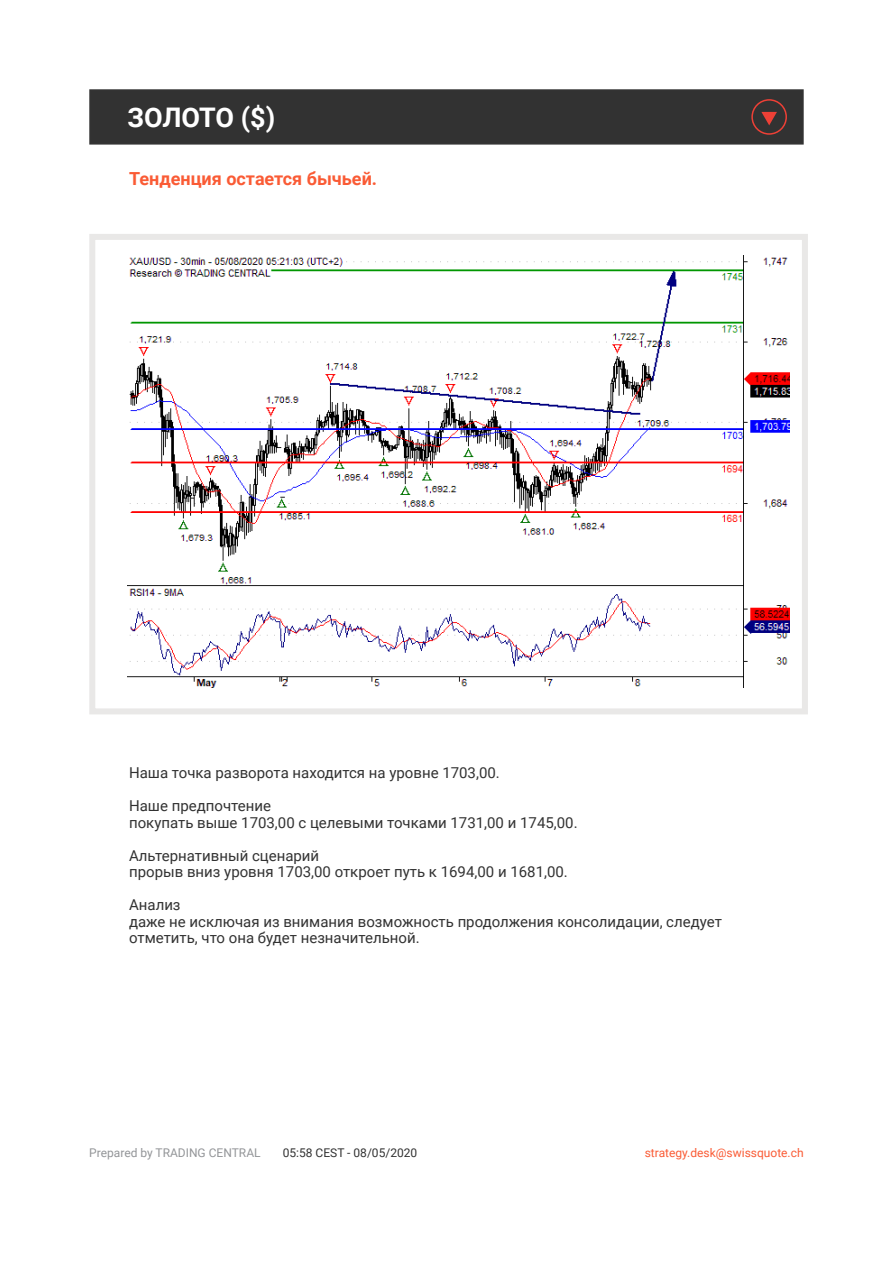
<style>
.page{position:relative;width:893px;height:1263px;background:#fff}
.page>*{position:absolute;margin:0;border:0;box-sizing:border-box;transform-origin:0 0}
.t1{font:700 27px "Roboto";letter-spacing:-.015em;color:#fff}
.t2{font:700 18px "Roboto";color:#fa5b35}
.t3{font:15px/16.5px "Roboto";color:#323232}
.t4{font:12px "Roboto";color:#fa5b35}
.t5{font:12px "Roboto";color:#939598}
.t6{font:12px "Roboto";color:#323232}
</style>
<div class="page">
<div style="left:89px;top:234px;width:719px;height:480px;border:6px solid #e9e8e7"></div>
<div style="left:89px;top:89px;width:715px;height:56px;background:#323232;border:2px solid #323232"></div>
<img style="left:128px;top:255px;width:661px;height:432px">
<svg style="left:751px;top:99px;width:36px;height:36px"></svg>
<h1 class="t1" style="left:128px;top:98px;width:149px">ЗОЛОТО ($)</h1>
<p class="t2" style="left:129px;top:166px;width:250px">Tенденция остается бычьей.</p>
<p class="t3" style="left:129px;top:764px;width:372px">Наша точка разворота находится на уровне 1703,00.</p>
<p class="t3" style="left:129px;top:797px;width:450px">Наше предпочтение<br>покупать выше 1703,00 с целевыми точками 1731,00 и 1745,00.</p>
<p class="t3" style="left:129px;top:846px;width:440px">Альтернативный сценарий<br>прорыв вниз уровня 1703,00 откроет путь к 1694,00 и 1681,00.</p>
<p class="t3" style="left:129px;top:896px;width:594px">Анализ<br>даже не исключая из внимания возможность продолжения консолидации, следует отметить, что она будет незначительной.</p>
<p class="t5" style="left:89px;top:1144px;width:173px">Prepared by TRADING CENTRAL</p>
<p class="t6" style="left:283px;top:1144px;width:136px">05:58 CEST - 08/05/2020</p>
<p class="t4" style="left:645px;top:1144px;width:160px">strategy.desk@swissquote.ch</p>
</div>
